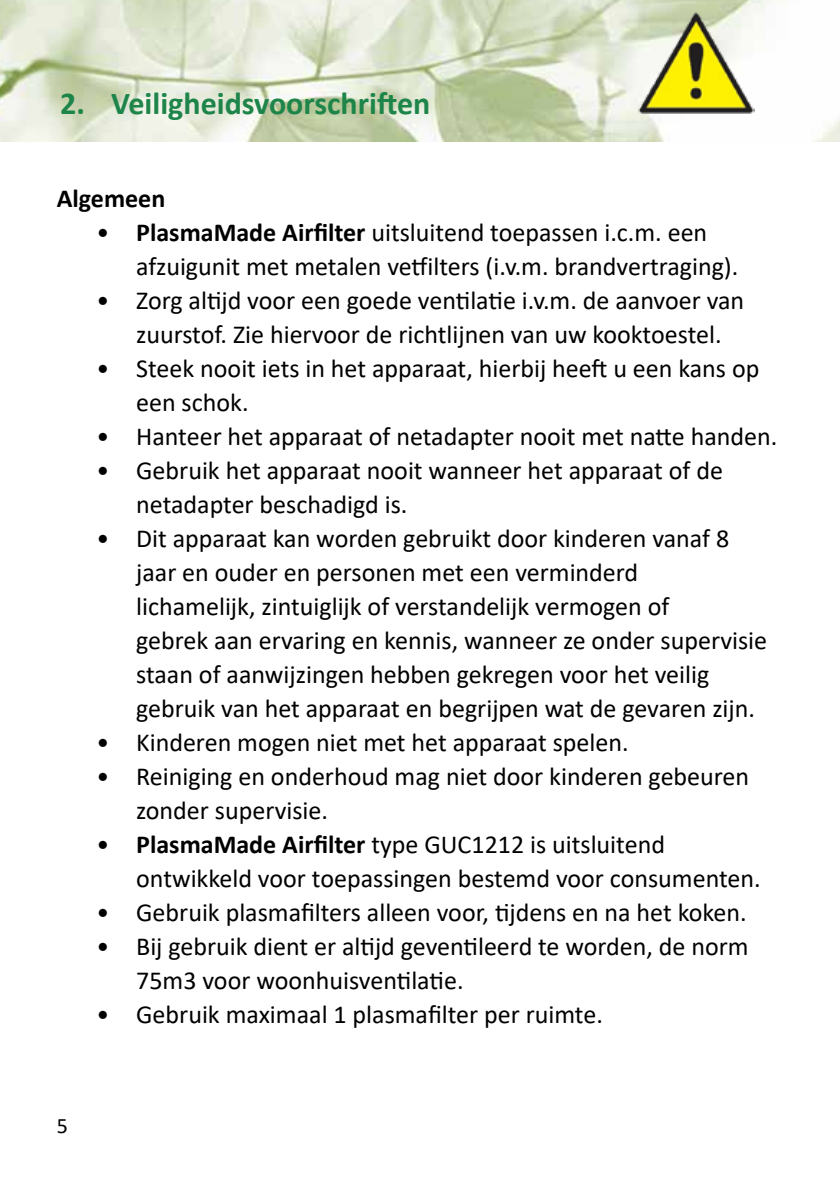
<style>
.page{position:relative;width:840px;height:1191px;background:#fff}
.page>*{position:absolute;margin:0;border:0;box-sizing:border-box;transform-origin:0 0}
.t1{font:700 32px "Calibri";color:#1e854a}
.t2{font:26px/34px "Calibri";color:#000}
.t3{font:700 26px "Calibri";color:#000}
.t4{font:22px "Calibri";color:#000}
.s1{font-weight:700}
</style>
<div class="page">
<img style="left:0;top:0;width:839px;height:142px">
<img style="left:636px;top:11px;width:118px;height:102px">
<p class="t1" style="left:60px;top:81px;width:371px">2. Veiligheidsvoorschriften</p>
<p class="t3" style="left:57px;top:180px;width:110px">Algemeen</p>
<p class="t2" style="left:136px;top:214px;width:603px;text-indent:-40px">• <span class="s1">PlasmaMade Airfilter</span> uitsluitend toepassen i.c.m. een afzuigunit met metalen vetfilters (i.v.m. brandvertraging).</p>
<p class="t2" style="left:136px;top:282px;width:609px;text-indent:-40px">• Zorg altijd voor een goede ventilatie i.v.m. de aanvoer van zuurstof. Zie hiervoor de richtlijnen van uw kooktoestel.</p>
<p class="t2" style="left:136px;top:350px;width:624px;text-indent:-40px">• Steek nooit iets in het apparaat, hierbij heeft u een kans op een schok.</p>
<p class="t2" style="left:96px;top:418px;width:682px">• Hanteer het apparaat of netadapter nooit met natte handen.</p>
<p class="t2" style="left:136px;top:452px;width:588px;text-indent:-40px">• Gebruik het apparaat nooit wanneer het apparaat of de netadapter beschadigd is.</p>
<p class="t2" style="left:136px;top:520px;width:632px;text-indent:-40px">• Dit apparaat kan worden gebruikt door kinderen vanaf 8 jaar en ouder en personen met een verminderd<br>lichamelijk, zintuiglijk of verstandelijk vermogen of<br>gebrek aan ervaring en kennis, wanneer ze onder supervisie staan of aanwijzingen hebben gekregen voor het veilig gebruik van het apparaat en begrijpen wat de gevaren zijn.</p>
<p class="t2" style="left:96px;top:724px;width:533px">• Kinderen mogen niet met het apparaat spelen.</p>
<p class="t2" style="left:136px;top:758px;width:614px;text-indent:-40px">• Reiniging en onderhoud mag niet door kinderen gebeuren zonder supervisie.</p>
<p class="t2" style="left:136px;top:826px;width:625px;text-indent:-40px">• <span class="s1">PlasmaMade Airfilter</span> type GUC1212 is uitsluitend ontwikkeld voor toepassingen bestemd voor consumenten.</p>
<p class="t2" style="left:96px;top:894px;width:651px">• Gebruik plasmafilters alleen voor, tijdens en na het koken.</p>
<p class="t2" style="left:136px;top:928px;width:613px;text-indent:-40px">• Bij gebruik dient er altijd geventileerd te worden, de norm<br>75m3 voor woonhuisventilatie.</p>
<p class="t2" style="left:96px;top:996px;width:507px">• Gebruik maximaal 1 plasmafilter per ruimte.</p>
<p class="t4" style="left:57px;top:1110px;width:13px">5</p>
</div>
